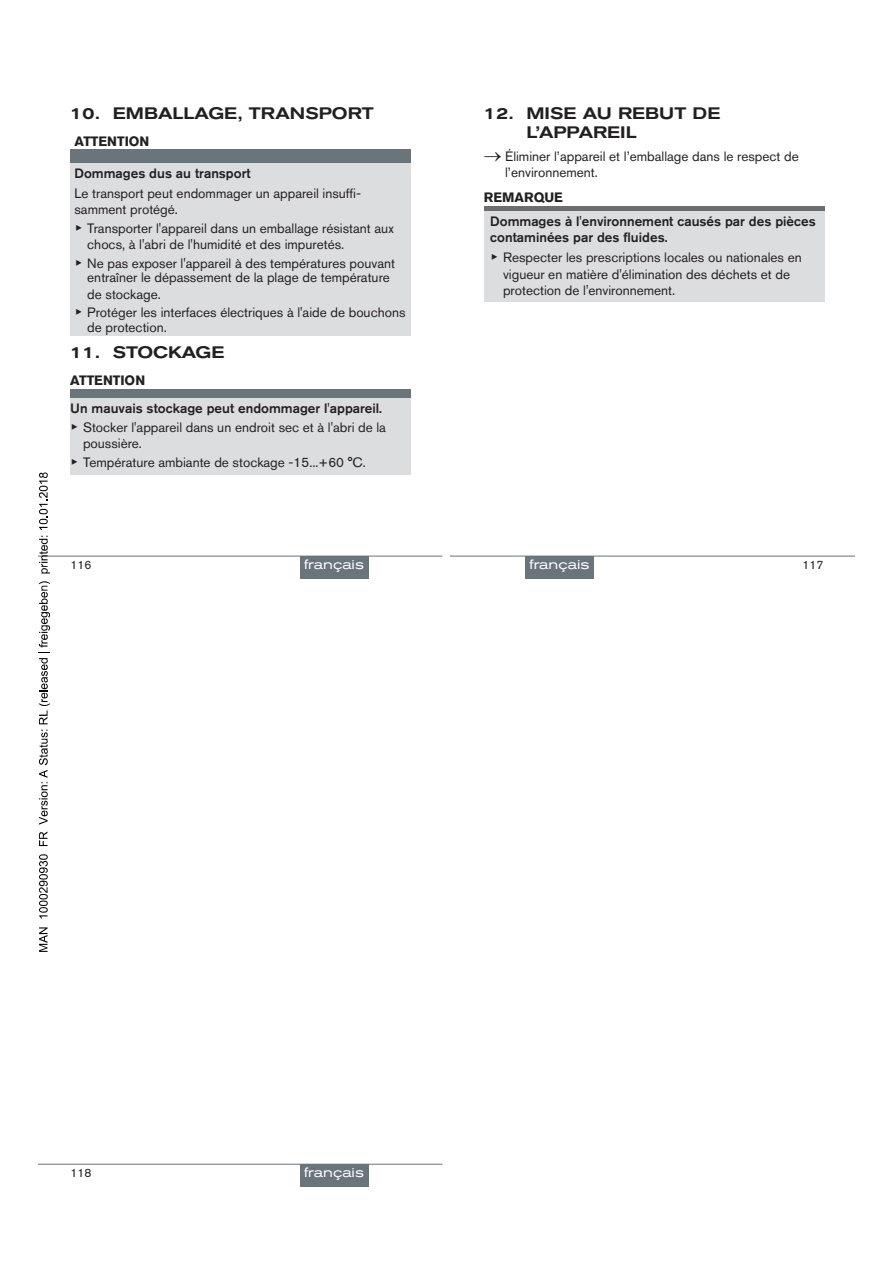
<style>
.page{position:relative;width:893px;height:1263px;background:#fff}
.page>*{position:absolute;margin:0;border:0;box-sizing:border-box;transform-origin:0 0}
.t1{font:500 expanded 16.5px/19.8px "Akzidenz Grotesk BQ";color:#231f20}
.t2{font:13.5px/16.2px "Akzidenz Grotesk BQ";color:#231f20}
.t3{font:500 13.5px/16.2px "Akzidenz Grotesk BQ";color:#231f20}
.t4{font:700 13.5px "Akzidenz Grotesk BQ";color:#231f20}
.t5{font:expanded 13.5px "Akzidenz Grotesk BQ";color:#fff}
.t6{font:12px "Akzidenz Grotesk BQ";color:#231f20}
.s1{font-family:"Arial Unicode MS"}
.s2{font-weight:500}
</style>
<div class="page">
<div style="left:70px;top:150px;width:340px;height:13px;background:#6a747b"></div>
<div style="left:70px;top:163px;width:340px;height:173px;background:#dcdddf"></div>
<div style="left:70px;top:389px;width:340px;height:10px;background:#6a747b"></div>
<div style="left:70px;top:399px;width:340px;height:76px;background:#dcdddf"></div>
<hr style="left:38px;top:556px;width:404px;height:1px;background:#6a747b">
<div style="left:300px;top:556px;width:68px;height:22px;background:#6a747b"></div>
<div style="left:484px;top:206px;width:340px;height:5px;background:#6c6d70"></div>
<div style="left:484px;top:211px;width:340px;height:90px;background:#dcdddf"></div>
<hr style="left:451px;top:556px;width:404px;height:1px;background:#6a747b">
<div style="left:525px;top:556px;width:68px;height:22px;background:#6a747b"></div>
<hr style="left:38px;top:1164px;width:404px;height:1px;background:#6a747b">
<div style="left:300px;top:1164px;width:68px;height:22px;background:#6a747b"></div>
<svg style="left:39px;top:927px;width:9px;height:25px"></svg>
<svg style="left:39px;top:854px;width:9px;height:64px"></svg>
<svg style="left:39px;top:831px;width:9px;height:15px"></svg>
<svg style="left:39px;top:581px;width:11px;height:244px"></svg>
<svg style="left:39px;top:536px;width:11px;height:37px"></svg>
<svg style="left:39px;top:472px;width:9px;height:58px"></svg>
<p class="t1" style="left:70px;top:103px;width:305px">10. EMBALLAGE, TRANSPORT</p>
<p class="t4" style="left:75px;top:133px;width:76px">ATTENTION</p>
<p class="t3" style="left:75px;top:165px;width:178px">Dommages dus au transport</p>
<p class="t2" style="left:75px;top:185px;width:288px">Le transport peut endommager un appareil insuffi&shy;samment protégé.</p>
<p class="t2" style="left:87px;top:220px;width:308px;text-indent:-13px"><span class="s1">▶</span> Transporter l'appareil dans un emballage résistant aux chocs, à l'abri de l'humidité et des impuretés.</p>
<p class="t2" style="left:75px;top:256px;width:322px;line-height:14.4px;text-align:center"><span class="s1">▶</span> Ne pas exposer l'appareil à des températures pouvant entraîner le dépassement de la plage de température</p>
<p class="t2" style="left:75px;top:284px;width:333px;line-height:18.6px;text-indent:13px">de stockage.<br><span class="s1">▶</span> Protéger les interfaces électriques à l'aide de bouchons</p>
<p class="t2" style="left:87px;top:319px;width:81px">de protection.</p>
<p class="t1" style="left:70px;top:343px;width:156px">11. STOCKAGE</p>
<p class="t4" style="left:70px;top:373px;width:76px">ATTENTION</p>
<p class="t2" style="left:70px;top:399px;width:317px;line-height:18.6px"><span class="s2">Un mauvais stockage peut endommager l'appareil. </span><span class="s1">▶</span> Stocker l'appareil dans un endroit sec et à l'abri de la</p>
<p class="t2" style="left:70px;top:434px;width:297px;line-height:18.6px;text-indent:13px">poussière.<br><span class="s1">▶</span> Température ambiante de stockage -15...+60 °C.</p>
<p class="t1" style="left:526px;top:103px;width:196px;text-indent:-43px">12. MISE AU REBUT DE<br>L’APPAREIL</p>
<p class="t2" style="left:505px;top:148px;width:295px;text-indent:-21px">→ Éliminer l’appareil et l’emballage dans le respect de l’environnement.</p>
<p class="t4" style="left:484px;top:190px;width:81px">REMARQUE</p>
<p class="t3" style="left:490px;top:213px;width:327px">Dommages à l'environnement causés par des pièces contaminées par des fluides.</p>
<p class="t2" style="left:503px;top:249px;width:300px;text-indent:-13px"><span class="s1">▶</span> Respecter les prescriptions locales ou nationales en vigueur en matière d'élimination des déchets et de protection de l'environnement.</p>
<p class="t6" style="left:71px;top:558px;width:22px">116</p>
<p class="t5" style="left:304px;top:557px;width:61px">français</p>
<p class="t6" style="left:803px;top:558px;width:22px">117</p>
<p class="t5" style="left:529px;top:557px;width:61px">français</p>
<p class="t6" style="left:71px;top:1166px;width:22px">118</p>
<p class="t5" style="left:304px;top:1165px;width:61px">français</p>
</div>
